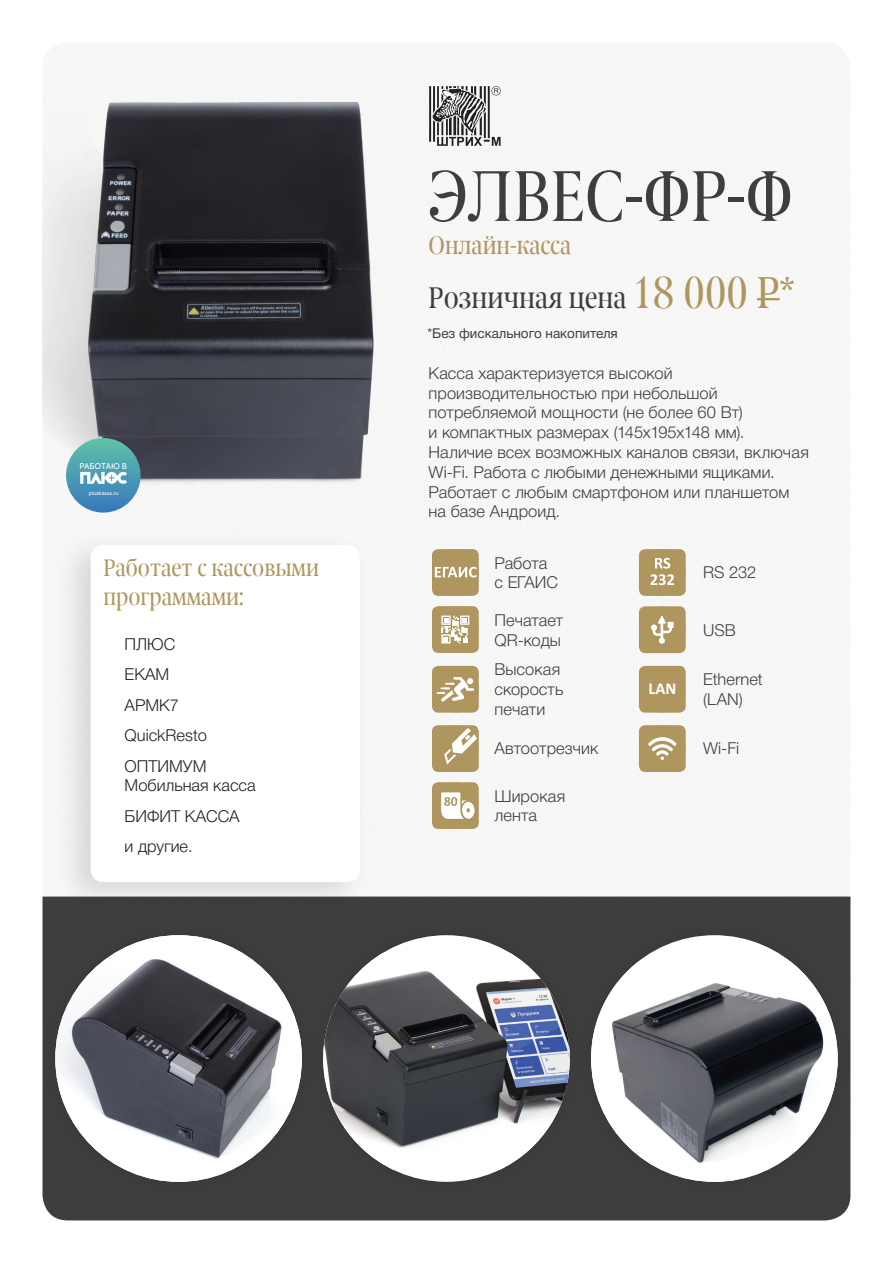
<style>
.page{position:relative;width:893px;height:1263px;background:#fff}
.page>*{position:absolute;margin:0;border:0;box-sizing:border-box;transform-origin:0 0}
.t1{font:72px "Berlingske Serif Cn";color:#3e3e3f}
.t2{font:30px "Berlingske Serif Cn";color:#3e3e3f}
.t3{font:25.5px "Berlingske Serif Cn";color:#af965f}
.t4{font:24px/28.8px "Berlingske Serif Cn";color:#af965f}
.t5{font:300 16.5px/19.8px "Helvetica Neue Cyr";letter-spacing:.005em;color:#3e3e3f}
.t6{font:300 16.5px/30.5px "Helvetica Neue Cyr";color:#231f20}
.t7{font:700 16.5px "Calibri";color:#fff}
.t8{font:13.5px "Helvetica Neue Cyr";color:#3e3e3f}
.t9{font:8.25px "Museo Sans Cyrl 500";letter-spacing:-.015em;color:#fff}
.t10{font:5.25px "Museo Sans Cyrl 500";color:#fff}
.s1{font-size:45px;color:#af965f}
</style>
<div class="page">
<div style="left:43px;top:896px;width:807px;height:324px;background:#3e3e3f"></div>
<img style="left:43px;top:57px;width:365px;height:481px">
<hr style="left:757px;top:298px;width:23px;height:2px;background:#af965f">
<svg style="left:432px;top:549px;width:47px;height:47px;background:#b8a271"></svg>
<svg style="left:639px;top:549px;width:47px;height:47px;background:#b8a272"></svg>
<svg style="left:432px;top:606px;width:47px;height:47px;background:#c0ad83"></svg>
<svg style="left:639px;top:606px;width:47px;height:47px;background:#b8a372"></svg>
<svg style="left:432px;top:666px;width:47px;height:47px;background:#bca87a"></svg>
<div style="left:639px;top:666px;width:47px;height:47px;background:#af965f"></div>
<svg style="left:432px;top:725px;width:47px;height:47px;background:#bda87b"></svg>
<svg style="left:639px;top:725px;width:47px;height:47px;background:#b8a373"></svg>
<svg style="left:432px;top:782px;width:47px;height:47px"></svg>
<div style="left:41px;top:921px;width:275px;height:275px;background:#3e3e3f"></div>
<img style="left:55px;top:935px;width:247px;height:247px;border-radius:123px">
<div style="left:309px;top:921px;width:275px;height:275px;background:#3e3e3f"></div>
<div style="left:323px;top:935px;width:247px;height:247px;background:#fff;border-radius:50%"></div>
<img style="left:323px;top:953px;width:247px;height:217px">
<div style="left:577px;top:921px;width:275px;height:275px;background:#3e3e3f"></div>
<div style="left:591px;top:935px;width:247px;height:247px;background:#fff;border-radius:50%"></div>
<img style="left:591px;top:961px;width:247px;height:221px">
<svg style="left:429px;top:86px;width:72px;height:60px"></svg>
<svg style="left:66px;top:438px;width:75px;height:75px;background:#4e9db3"></svg>
<svg style="left:80px;top:472px;width:47px;height:12px"></svg>
<div style="left:54px;top:529px;width:317px;height:386px;background:#231f20;opacity:.15"></div>
<div style="left:91px;top:545px;width:269px;height:337px;background:#fff;border-radius:13px"></div>
<p class="t9" style="left:80px;top:462px;width:49px">РАБОТАЮ В</p>
<p class="t10" style="left:89px;top:491px;width:31px">pluskassa.ru</p>
<h3 class="t4" style="left:103px;top:553px;width:217px">Работает с кассовыми программами:</h3>
<p class="t6" style="left:125px;top:629px;width:84px">ПЛЮС<br>ЕКАМ<br>АРМК7<br>QuickResto<br>ОПТИМУМ</p>
<p class="t6" style="left:125px;top:770px;width:133px">Мобильная касса<br>БИФИТ КАССА<br>и другие.</p>
<h1 class="t1" style="left:427px;top:150px;width:367px">ЭЛВЕС-ФР-Ф</h1>
<h3 class="t3" style="left:429px;top:228px;width:144px">Онлайн-касса</h3>
<h2 class="t2" style="left:429px;top:278px;width:368px">Розничная цена <span class="s1">18 000 Р*</span></h2>
<p class="t8" style="left:427px;top:326px;width:192px">*Без фискального накопителя</p>
<p class="t5" style="left:429px;top:363px;width:382px">Касса характеризуется высокой производительностью при небольшой потребляемой мощности (не более 60 Вт)<br>и компактных размерах (145х195х148 мм).<br>Наличие всех возможных каналов связи, включая Wi-Fi. Работа с любыми денежными ящиками.<br>Работает с любым смартфоном или планшетом на базе Андроид.</p>
<p class="t5" style="left:494px;top:553px;width:65px">Работа с ЕГАИС</p>
<p class="t5" style="left:703px;top:563px;width:54px">RS 232</p>
<p class="t5" style="left:494px;top:610px;width:70px">Печатает<br>QR-коды</p>
<p class="t5" style="left:703px;top:620px;width:34px">USB</p>
<p class="t5" style="left:494px;top:660px;width:70px">Высокая скорость печати</p>
<p class="t7" style="left:648px;top:678px;width:29px">LAN</p>
<p class="t5" style="left:703px;top:670px;width:61px">Ethernet (LAN)</p>
<p class="t5" style="left:494px;top:739px;width:105px">Автоотрезчик</p>
<p class="t5" style="left:703px;top:739px;width:38px">Wi-Fi</p>
<p class="t5" style="left:494px;top:786px;width:72px">Широкая лента</p>
</div>
